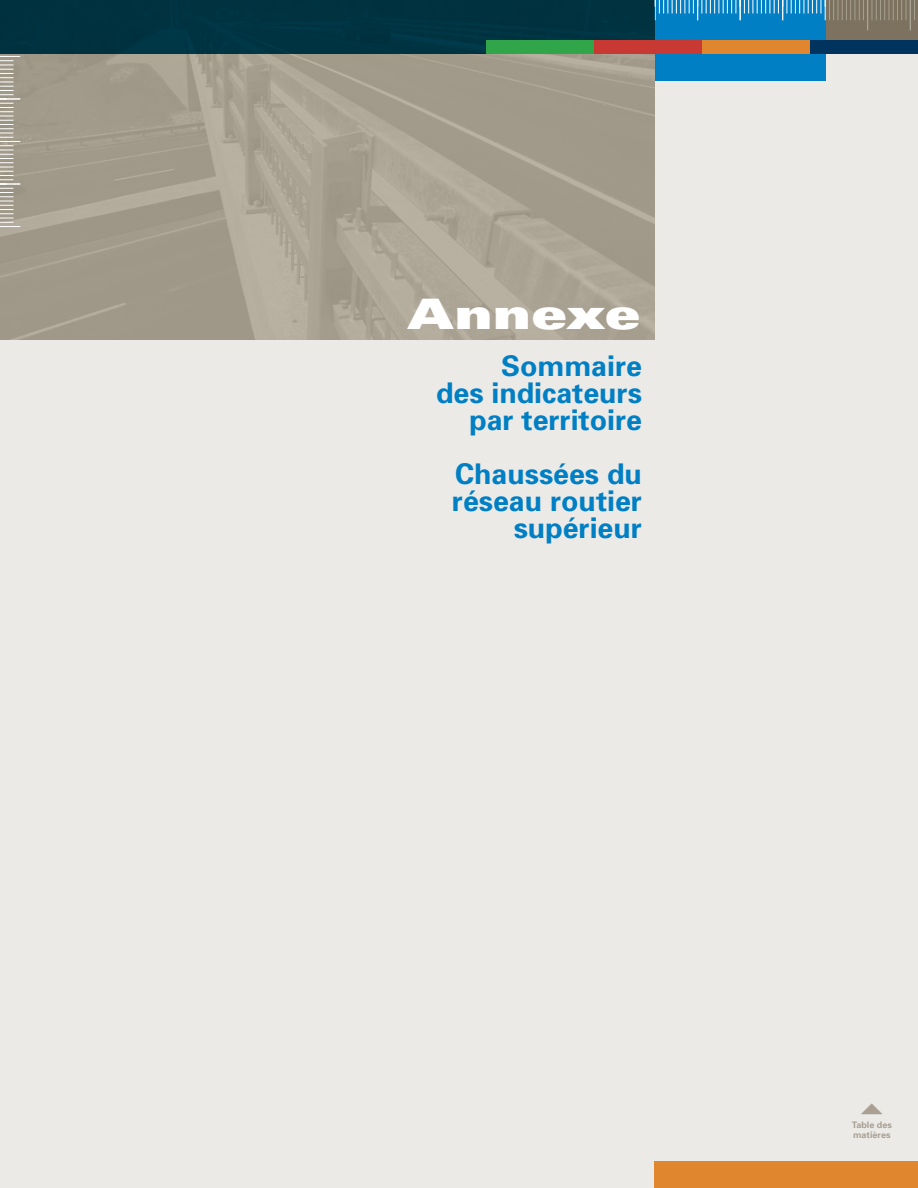
<style>
.page{position:relative;width:918px;height:1188px;background:#fff}
.page>*{position:absolute;margin:0;border:0;box-sizing:border-box;transform-origin:0 0}
.t1{font:900 expanded 42px "Univers";color:#fff}
._01_Grand_T{font:700 28.5px/27px "Univers";color:#007fc5;text-align:right}
.t2{font:700 9px/10.5px "Univers";color:#a79d91}
</style>
<div class="page">
<div style="left:0;top:54px;width:918px;height:1134px;background:#ebeae6"></div>
<img style="left:0;top:54px;width:655px;height:285px">
<svg style="left:826px;top:0;width:92px;height:40px;background:#807663"></svg>
<div style="left:655px;top:0;width:171px;height:81px;background:#007fc5"></div>
<div style="left:702px;top:40px;width:108px;height:14px;background:#e0862e"></div>
<div style="left:810px;top:40px;width:108px;height:14px;background:#00345e"></div>
<div style="left:0;top:0;width:655px;height:54px;background:#003240"></div>
<div style="left:594px;top:40px;width:108px;height:14px;background:#c73932"></div>
<div style="left:486px;top:40px;width:108px;height:14px;background:#30a54a"></div>
<svg style="left:655px;top:0;width:209px;height:20px"></svg>
<svg style="left:0;top:56px;width:20px;height:171px;background:#b0ab9e"></svg>
<div style="left:655px;top:1161px;width:263px;height:27px;background:#e0862e"></div>
<p class="t1" style="left:408px;top:289px;width:233px">Annexe</p>
<p class="_01_Grand_T" style="left:436px;top:353px;width:207px">Sommaire<br>des indicateurs par territoire</p>
<p class="_01_Grand_T" style="left:452px;top:461px;width:192px">Chaussées du réseau routier supérieur</p>
<p class="t2" style="left:852px;top:1119px;width:42px">Table des matières</p>
</div>
